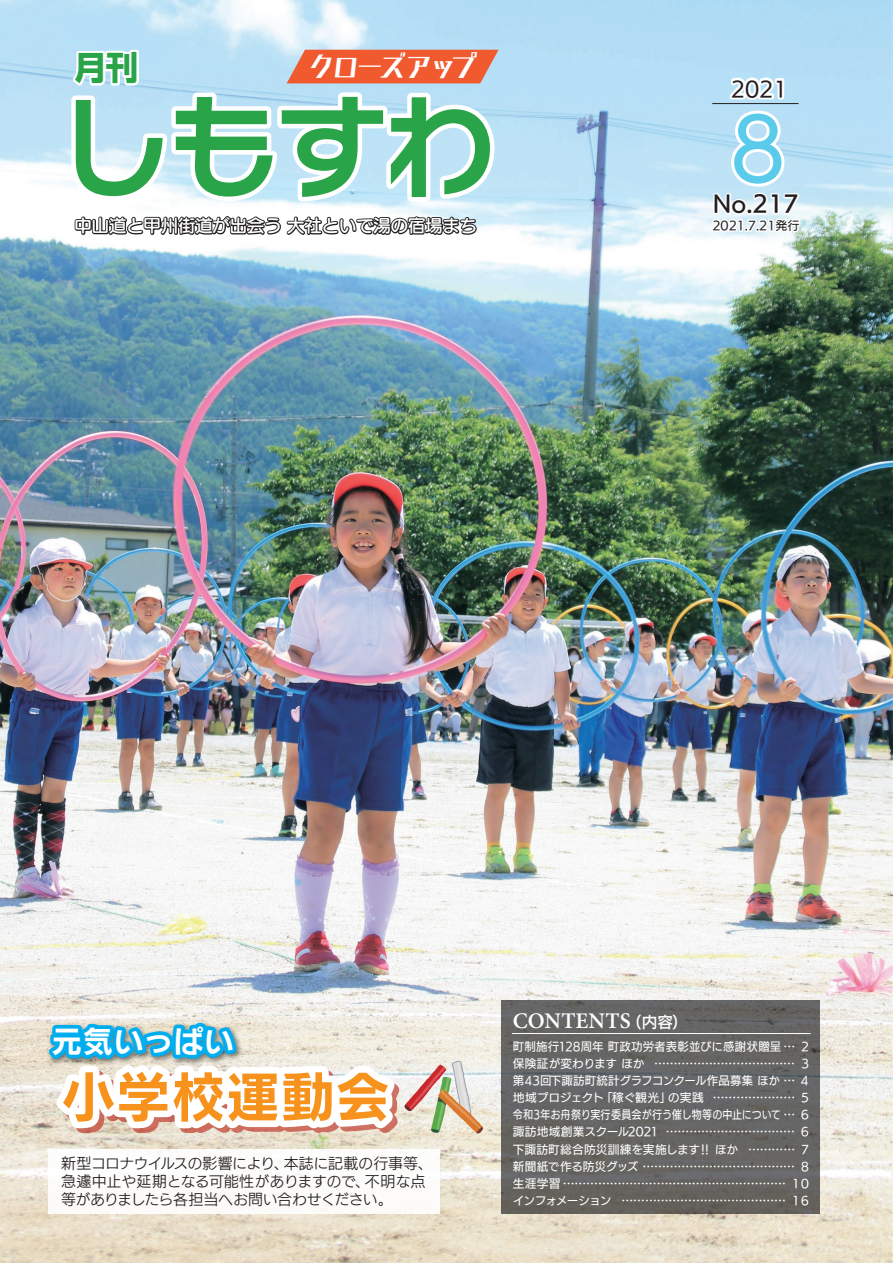
<style>
.page{position:relative;width:893px;height:1263px;background:#fff}
.page>*{position:absolute;margin:0;border:0;box-sizing:border-box;transform-origin:0 0}
.t1{font:700 111px "Typelabo N Std De";color:#29a449}
.t2{font:85.5px "UD Shin M Go Pro";color:#5acbeb}
.t3{font:54.75px "Rodin Wanpaku Pro B";color:#f7931d}
.t4{font:700 33px "UD Shin Go Pr 6 N";color:#29a449}
.t5{font:30.9px "Rodin Wanpaku Pro B";color:#fff}
.t6{font:28.8px "Comet Std B";letter-spacing:-.155em;color:#fff}
.t7{font:22.5px "UD Kakugo Small Pr 6 N DB";color:#231f20}
.t8{font:600 22.35px "Minion Pro";letter-spacing:.005em;color:#fff}
.t9{font:21px "UD Kakugo Small Pr 6 N M";color:#231f20}
.t10{font:17.25px "UD Marugo Large Pr 6 N DB";color:#fff}
.t11{font:15px/18px "UD Kakugo Small Pr 6 N R";letter-spacing:-.025em;color:#231f20}
.t12{font:12px "UD Kakugo Small Pr 6 N M";color:#231f20}
.t13{font:11.85px/17.1px "UD Kakugo Small Pr 6 N M";letter-spacing:-.02em;color:#fff;text-align:justify}
.s1{font-family:"UD Kakugo Small Pr 6 N DB";font-weight:400;font-size:15.6px}
</style>
<div class="page">
<img style="left:0;top:0;width:893px;height:1263px">
<div style="left:48px;top:1149px;width:392px;height:65px;background:#fff"></div>
<div style="left:501px;top:1000px;width:319px;height:214px;background:#666564"></div>
<hr style="left:512px;top:1033px;width:299px;height:1px;background:#fff">
<img style="left:419px;top:1057px;width:67px;height:82px">
<svg style="left:726px;top:75px;width:60px;height:27px"></svg>
<svg style="left:709px;top:108px;width:93px;height:127px"></svg>
<hr style="left:712px;top:103px;width:87px;height:1px;background:#231f20">
<svg style="left:67px;top:48px;width:432px;height:208px"></svg>
<svg style="left:41px;top:926px;width:378px;height:232px"></svg>
<h3 class="t4" style="left:74px;top:41px;width:66px">月刊</h3>
<h3 class="t6" style="left:307px;top:43px;width:172px">クローズアップ</h3>
<h1 class="t1" style="left:60px;top:62px;width:437px">しもすわ</h1>
<h3 class="t10" style="left:75px;top:216px;width:404px">中山道と甲州街道が出会う 大社といで湯の宿場まち</h3>
<h3 class="t9" style="left:731px;top:77px;width:58px">2021</h3>
<h2 class="t2" style="left:729px;top:80px;width:58px">8</h2>
<h3 class="t7" style="left:713px;top:191px;width:88px">No.217</h3>
<p class="t12" style="left:712px;top:219px;width:89px">2021.7.21発行</p>
<h3 class="t5" style="left:52px;top:1021px;width:184px">元気いっぱい</h3>
<h3 class="t3" style="left:61px;top:1060px;width:330px">小学校運動会</h3>
<p class="t11" style="left:61px;top:1154px;width:373px">新型コロナウイルスの影響により、本誌に記載の行事等、急遽中止や延期となる可能性がありますので、不明な点等がありましたら各担当へお問い合わせください。</p>
<h3 class="t8" style="left:513px;top:1005px;width:177px">CONTENTS<span class="s1">（内容）</span></h3>
<p class="t13" style="left:513px;top:1038px;width:300px">町制施行128周年 町政功労者表彰並びに感謝状贈呈 … ２保険証が変わります ほか ……………………………… ３第43回下諏訪町統計グラフコンクール作品募集 ほか … ４地域プロジェクト「稼ぐ観光」の実践 ………………… ５令和3年お舟祭り実行委員会が行う催し物等の中止について … ６諏訪地域創業スクール2021 …………………………… ６下諏訪町総合防災訓練を実施します‼ ほか ………… ７新聞紙で作る防災グッズ ………………………………… ８生涯学習 ………………………………………………… １０インフォメーション …………………………………… １６</p>
</div>
